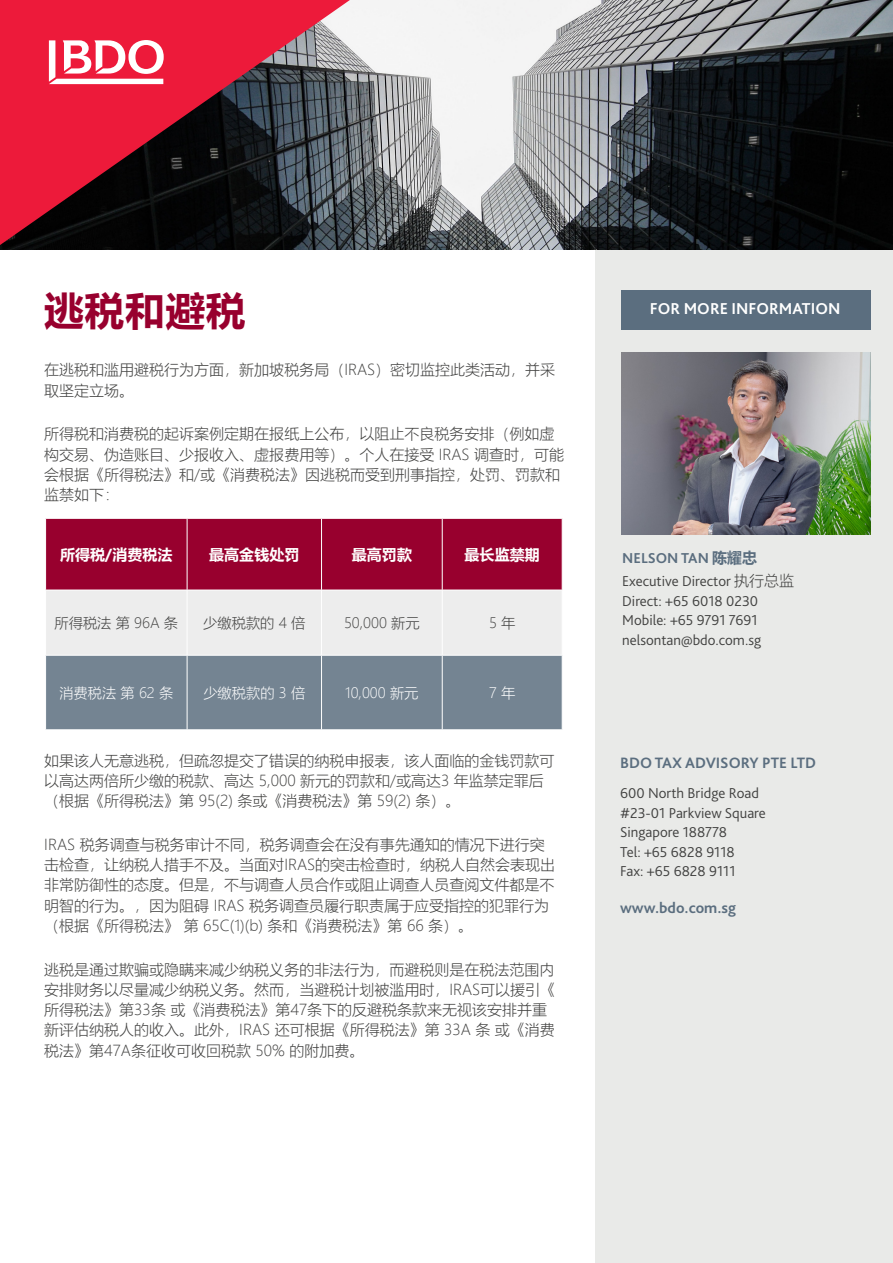
<style>
.page{position:relative;width:893px;height:1263px;background:#fff}
.page>*{position:absolute;margin:0;border:0;box-sizing:border-box;transform-origin:0 0}
.Page_Header{font:700 39.75px "Microsoft Ya Hei";letter-spacing:.015em;color:#98002e}
.Main_page_headline{font:700 16.5px "Bliss Pro";color:#fff}
.Page_Header-2{font:700 15.75px "Bliss Pro";color:#5b6e7f}
.Page_Header-3{font:300 15px/20.2px "Microsoft Ya Hei";color:#414140}
.Page_Header-4{font:300 15px "Bliss Pro";color:#414140}
.Body_text{font:300 15px "Bliss Pro";color:#414140}
.Page_Header-5{font:700 15px "Microsoft Ya Hei";letter-spacing:.005em;color:#fff}
.Body_text-2{font:700 15px "Bliss Pro";color:#5b6e7f}
.Page_Header-6{font:300 14.25px "Microsoft Ya Hei";color:#414140}
.Page_Header-7{font:300 14.25px "Microsoft Ya Hei";color:#fff}
.s1{font-family:"Microsoft Ya Hei"}
</style>
<div class="page">
<div style="left:595px;top:249px;width:298px;height:1014px;background:#e9eae8"></div>
<div style="left:621px;top:290px;width:250px;height:40px;background:#5b6e7f"></div>
<img style="left:0;top:0;width:893px;height:249px">
<svg style="left:46px;top:519px;width:516px;height:210px;background:#a5788c"></svg>
<hr style="left:187px;top:518px;width:1px;height:72px;background:#fff">
<hr style="left:321px;top:518px;width:1px;height:72px;background:#fff">
<hr style="left:442px;top:518px;width:1px;height:72px;background:#fff">
<hr style="left:45px;top:590px;width:142px;height:1px;background:#fff">
<hr style="left:187px;top:590px;width:135px;height:1px;background:#fff">
<hr style="left:187px;top:590px;width:1px;height:65px;background:#fff">
<hr style="left:322px;top:590px;width:120px;height:1px;background:#fff">
<hr style="left:321px;top:590px;width:1px;height:65px;background:#fff">
<hr style="left:442px;top:590px;width:120px;height:1px;background:#fff">
<hr style="left:442px;top:590px;width:1px;height:65px;background:#fff">
<hr style="left:45px;top:655px;width:142px;height:1px;background:#fff">
<hr style="left:187px;top:655px;width:135px;height:1px;background:#fff">
<hr style="left:187px;top:655px;width:1px;height:74px;background:#fff">
<hr style="left:322px;top:655px;width:120px;height:1px;background:#fff">
<hr style="left:321px;top:655px;width:1px;height:74px;background:#fff">
<hr style="left:442px;top:655px;width:120px;height:1px;background:#fff">
<hr style="left:442px;top:655px;width:1px;height:74px;background:#fff">
<img style="left:621px;top:353px;width:250px;height:182px">
<svg style="left:0;top:0;width:350px;height:245px;background:#862334"></svg>
<svg style="left:49px;top:40px;width:115px;height:44px"></svg>
<p class="Page_Header" style="left:44px;top:283px;width:203px">逃税和避税</p>
<p class="Page_Header-3" style="left:44px;top:360px;width:512px">在逃税和滥用避税行为方面，新加坡税务局（IRAS）密切监控此类活动，并采取坚定立场。</p>
<p class="Page_Header-3" style="left:44px;top:423px;width:521px">所得税和消费税的起诉案例定期在报纸上公布，以阻止不良税务安排（例如虚构交易、伪造账目、少报收入、虚报费用等）。个人在接受 IRAS 调查时，可能会根据《所得税法》和/或《消费税法》因逃税而受到刑事指控，处罚、罚款和监禁如下：</p>
<p class="Page_Header-5" style="left:60px;top:544px;width:114px">所得税/消费税法</p>
<p class="Page_Header-5" style="left:209px;top:544px;width:92px">最高金钱处罚</p>
<p class="Page_Header-5" style="left:352px;top:544px;width:62px">最高罚款</p>
<p class="Page_Header-5" style="left:465px;top:544px;width:77px">最长监禁期</p>
<p class="Page_Header-6" style="left:54px;top:614px;width:125px">所得税法 第 96A 条</p>
<p class="Page_Header-6" style="left:203px;top:614px;width:104px">少缴税款的 4 倍</p>
<p class="Page_Header-6" style="left:344px;top:614px;width:77px">50,000 新元</p>
<p class="Page_Header-6" style="left:489px;top:614px;width:28px">5 年</p>
<p class="Page_Header-7" style="left:59px;top:684px;width:115px">消费税法 第 62 条</p>
<p class="Page_Header-7" style="left:203px;top:684px;width:103px">少缴税款的 3 倍</p>
<p class="Page_Header-7" style="left:345px;top:684px;width:75px">10,000 新元</p>
<p class="Page_Header-7" style="left:489px;top:684px;width:28px">7 年</p>
<p class="Page_Header-3" style="left:44px;top:750px;width:512px">如果该人无意逃税，但疏忽提交了错误的纳税申报表，该人面临的金钱罚款可以高达两倍所少缴的税款、高达 5,000 新元的罚款和/或高达3 年监禁定罪后（根据《所得税法》第 95(2) 条或《消费税法》第 59(2) 条）。</p>
<p class="Page_Header-3" style="left:44px;top:834px;width:512px">IRAS 税务调查与税务审计不同，税务调查会在没有事先通知的情况下进行突击检查，让纳税人措手不及。当面对IRAS的突击检查时，纳税人自然会表现出非常防御性的态度。但是，不与调查人员合作或阻止调查人员查阅文件都是不明智的行为。，因为阻碍 IRAS 税务调查员履行职责属于应受指控的犯罪行为（根据《所得税法》 第 65C(1)(b) 条和《消费税法》第 66 条）。</p>
<p class="Page_Header-3" style="left:44px;top:959px;width:512px">逃税是通过欺骗或隐瞒来减少纳税义务的非法行为，而避税则是在税法范围内安排财务以尽量减少纳税义务。然而，当避税计划被滥用时，IRAS可以援引《所得税法》第33条 或《消费税法》第47条下的反避税条款来无视该安排并重新评估纳税人的收入。此外，IRAS 还可根据《所得税法》第 33A 条 或《消费税法》第47A条征收可收回税款 50% 的附加费。</p>
<p class="Main_page_headline" style="left:650px;top:299px;width:192px">FOR MORE INFORMATION</p>
<p class="Body_text-2" style="left:622px;top:549px;width:136px">NELSON TAN <span class="s1">陈耀忠</span></p>
<p class="Body_text" style="left:622px;top:572px;width:174px">Executive Director <span class="s1">执行总监</span></p>
<p class="Body_text" style="left:622px;top:591px;width:137px">Direct: +65 6018 0230</p>
<p class="Body_text" style="left:622px;top:611px;width:137px">Mobile: +65 9791 7691</p>
<p class="Body_text" style="left:622px;top:630px;width:140px">nelsontan@bdo.com.sg</p>
<p class="Page_Header-2" style="left:620px;top:753px;width:197px">BDO TAX ADVISORY PTE LTD</p>
<p class="Page_Header-4" style="left:620px;top:784px;width:140px">600 North Bridge Road</p>
<p class="Page_Header-4" style="left:620px;top:803px;width:147px">#23-01 Parkview Square</p>
<p class="Page_Header-4" style="left:620px;top:823px;width:109px">Singapore 188778</p>
<p class="Page_Header-4" style="left:620px;top:842px;width:116px">Tel: +65 6828 9118</p>
<p class="Page_Header-4" style="left:620px;top:862px;width:117px">Fax: +65 6828 9111</p>
<p class="Page_Header-2" style="left:620px;top:898px;width:117px">www.bdo.com.sg</p>
</div>
